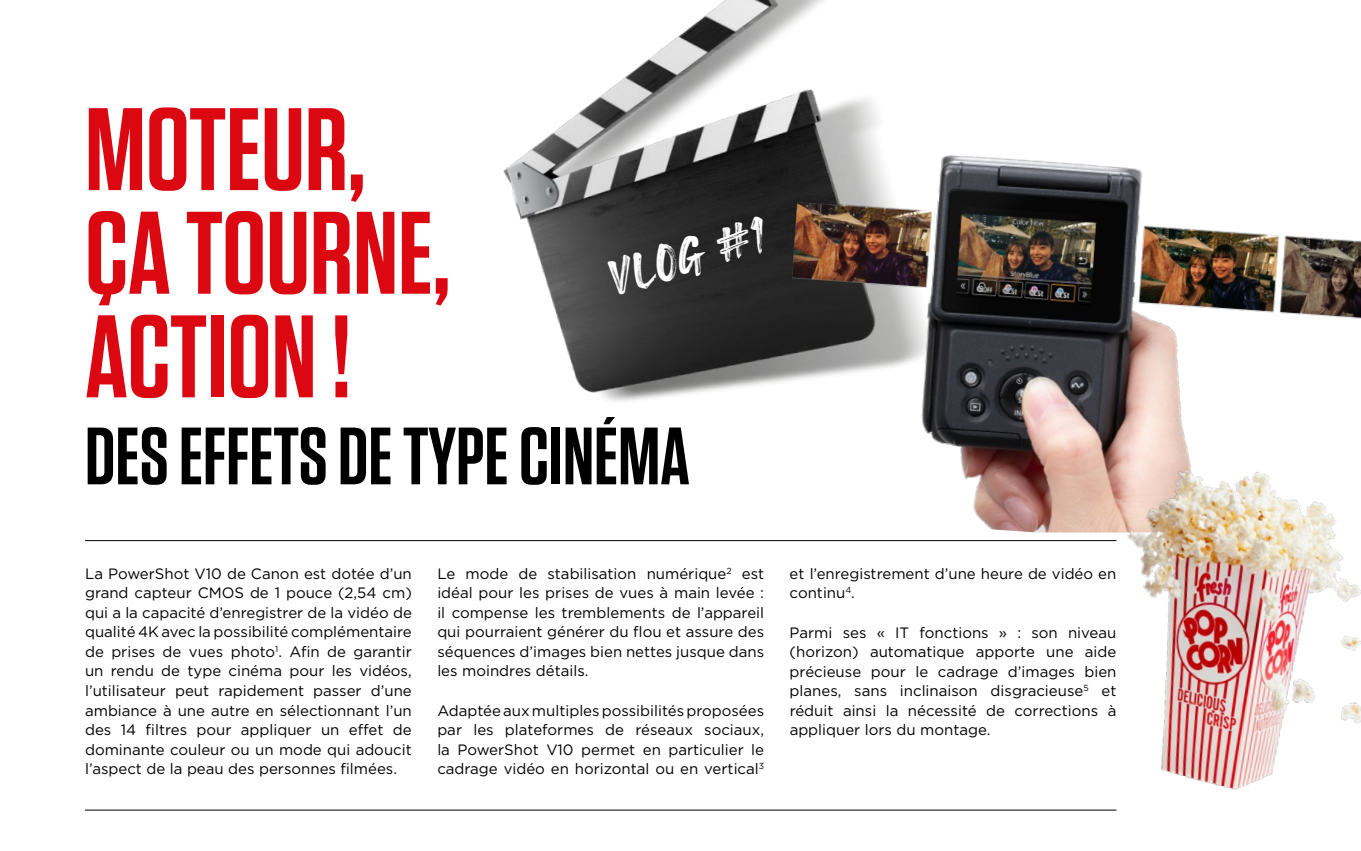
<style>
.page{position:relative;width:1361px;height:851px;background:#fff}
.page>*{position:absolute;margin:0;border:0;box-sizing:border-box;transform-origin:0 0}
.t1{font:600 117px/103.5px "Tungsten";color:#db0812}
.t2{font:600 81px "Tungsten";color:#000}
.t3{font:38.4px "Brave Gates";color:#fff}
.t4{font:15px/19.5px "Gotham";color:#000;text-align:justify}
</style>
<div class="page">
<img style="left:503px;top:0;width:374px;height:402px">
<img style="left:770px;top:119px;width:591px;height:413px">
<img style="left:1083px;top:433px;width:278px;height:378px">
<hr style="left:85px;top:540px;width:1031px;height:1px;background:#000">
<hr style="left:85px;top:809px;width:1031px;height:1px;background:#000">
<h1 class="t1" style="left:85px;top:100px;width:367px">MOTEUR,<br>ÇA TOURNE,<br>ACTION !</h1>
<h2 class="t2" style="left:85px;top:413px;width:606px">DES EFFETS DE TYPE CINÉMA</h2>
<h3 class="t3" style="left:606px;top:262px;width:165px;rotate:-17deg">Vlog #1</h3>
<p class="t4" style="left:85px;top:563px;width:328px">La PowerShot V10 de Canon est dotée d’un grand capteur CMOS de 1 pouce (2,54 cm) qui a la capacité d’enregistrer de la vidéo de qualité 4K avec la possibilité complémentaire de prises de vues photo<sup>1</sup>. Afin de garantir un rendu de type cinéma pour les vidéos, l’utilisateur peut rapidement passer d’une ambiance à une autre en sélectionnant l’un des 14 filtres pour appliquer un effet de dominante couleur ou un mode qui adoucit l’aspect de la peau des personnes filmées.</p>
<p class="t4" style="left:437px;top:563px;width:328px">Le mode de stabilisation numérique<sup>2</sup> est idéal pour les prises de vues à main levée : il compense les tremblements de l’appareil qui pourraient générer du flou et assure des séquences d’images bien nettes jusque dans les moindres détails.</p>
<p class="t4" style="left:437px;top:700px;width:328px">Adaptée aux multiples possibilités proposées par les plateformes de réseaux sociaux, la PowerShot V10 permet en particulier le cadrage vidéo en horizontal ou en vertical<sup>3</sup></p>
<p class="t4" style="left:789px;top:563px;width:328px">et l’enregistrement d’une heure de vidéo en continu<sup>4</sup>.</p>
<p class="t4" style="left:789px;top:622px;width:328px">Parmi ses « IT fonctions » : son niveau (horizon) automatique apporte une aide précieuse pour le cadrage d’images bien planes, sans inclinaison disgracieuse<sup>5</sup> et réduit ainsi la nécessité de corrections à appliquer lors du montage.</p>
</div>
